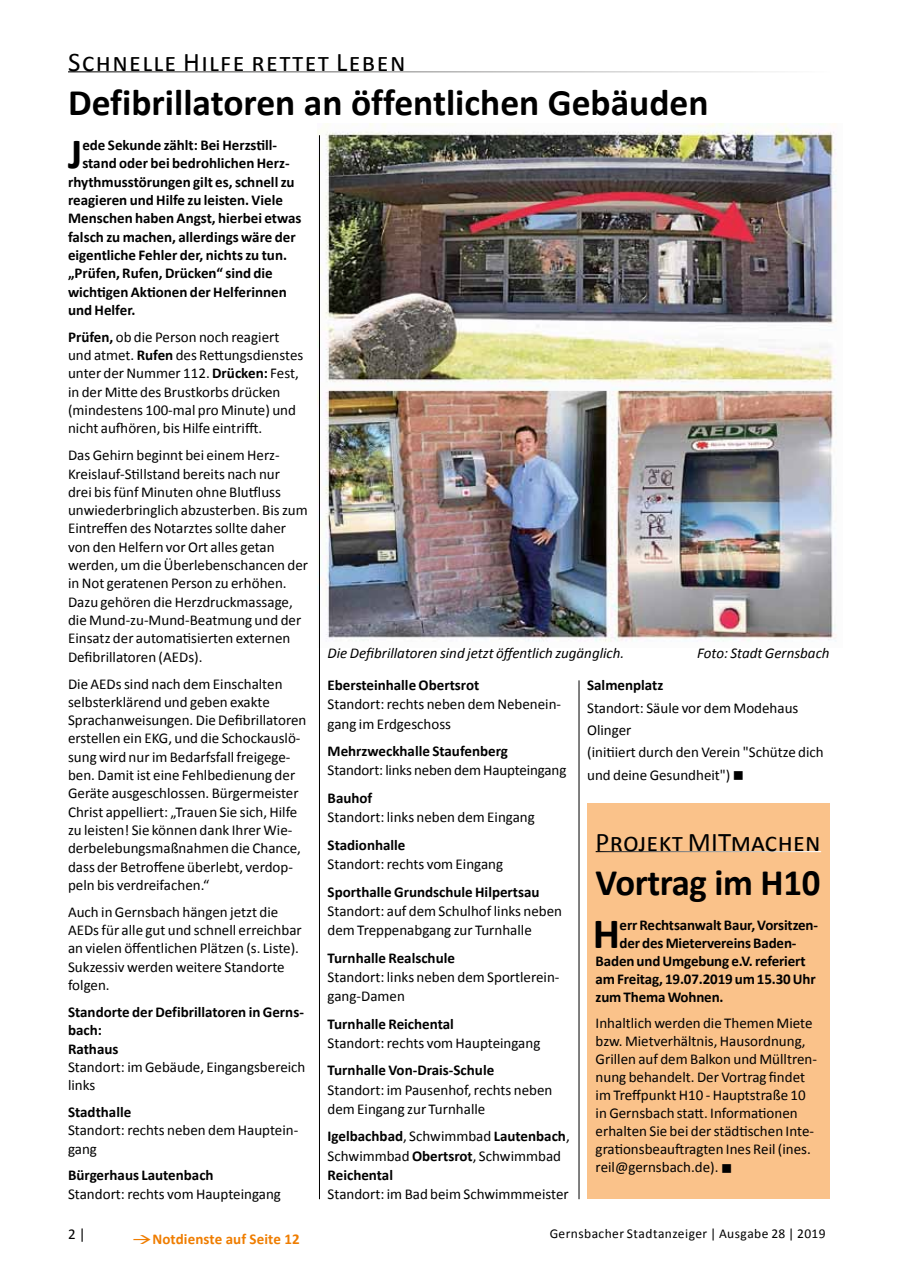
<style>
.page{position:relative;width:902px;height:1280px;background:#fff}
.page>*{position:absolute;margin:0;border:0;box-sizing:border-box;transform-origin:0 0}
.t1{font:700 43.35px "Calibri";color:#000}
.t2{font:700 37.5px "Calibri";color:#000}
.t3{font:27px "Calibri";letter-spacing:.05em;color:#000}
.t4{font:27px "Calibri";letter-spacing:.01em;color:#000}
.t5{font:15px/18.3px "Calibri";color:#000}
.t6{font:700 15px/18.3px "Calibri";color:#000}
.t7{font:italic 15px "Calibri";color:#000}
.t8{font:700 15px "Calibri";letter-spacing:-.02em;color:#000}
.t9{font:700 15px "Calibri";letter-spacing:.005em;color:#ef7d00}
.t10{font:13.5px "Calibri";letter-spacing:.03em;color:#000}
.s1{font-weight:700}
.s2{font-weight:400}
</style>
<div class="page">
<hr style="left:578px;top:680px;width:1px;height:519px;background:#000">
<img style="left:317px;top:123px;width:520px;height:519px">
<hr style="left:319px;top:135px;width:1px;height:1064px;background:#000">
<div style="left:587px;top:804px;width:242px;height:395px;background:#fac28a"></div>
<hr style="left:595px;top:851px;width:226px;height:1px;background:#fff">
<h3 class="t3" style="left:68px;top:45px;width:339px">Schnelle Hilfe rettet Leben</h3>
<h2 class="t2" style="left:68px;top:79px;width:642px">Defibrillatoren an öffentlichen Gebäuden</h2>
<h1 class="t1" style="left:68px;top:126px;width:16px">J</h1>
<p class="t6" style="left:82px;top:136px;width:196px">ede Sekunde zählt: Bei Herzstill-</p>
<p class="t6" style="left:82px;top:154px;width:209px">stand oder bei bedrohlichen Herz-</p>
<p class="t6" style="left:68px;top:173px;width:228px">rhythmusstörungen gilt es, schnell zu</p>
<p class="t6" style="left:68px;top:191px;width:216px">reagieren und Hilfe zu leisten. Viele</p>
<p class="t6" style="left:68px;top:209px;width:235px">Menschen haben Angst, hierbei etwas</p>
<p class="t6" style="left:68px;top:228px;width:229px">falsch zu machen, allerdings wäre der</p>
<p class="t6" style="left:68px;top:246px;width:220px">eigentliche Fehler der, nichts zu tun.</p>
<p class="t6" style="left:68px;top:264px;width:206px">„Prüfen, Rufen, Drücken“ sind die</p>
<p class="t6" style="left:68px;top:282px;width:220px">wichtigen Aktionen der Helferinnen</p>
<p class="t6" style="left:68px;top:301px;width:69px">und Helfer.</p>
<p class="t5" style="left:68px;top:328px;width:237px"><span class="s1">Prüfen,</span> ob die Person noch reagiert und atmet. <span class="s1">Rufen</span> des Rettungsdienstes unter der Nummer 112. <span class="s1">Drücken:</span> Fest, in der Mitte des Brustkorbs drücken (mindestens 100-mal pro Minute) und nicht aufhören, bis Hilfe eintrifft.</p>
<p class="t5" style="left:68px;top:446px;width:241px">Das Gehirn beginnt bei einem Herz-Kreislauf-Stillstand bereits nach nur<br>drei bis fünf Minuten ohne Blutfluss unwiederbringlich abzusterben. Bis zum Eintreffen des Notarztes sollte daher von den Helfern vor Ort alles getan werden, um die Überlebenschancen der in Not geratenen Person zu erhöhen.<br>Dazu gehören die Herzdruckmassage, die Mund-zu-Mund-Beatmung und der Einsatz der automatisierten externen Defibrillatoren (AEDs).</p>
<p class="t5" style="left:68px;top:674px;width:240px">Die AEDs sind nach dem Einschalten selbsterklärend und geben exakte Sprachanweisungen. Die Defibrillatoren erstellen ein EKG, und die Schockauslö&shy;sung wird nur im Bedarfsfall freigege&shy;ben. Damit ist eine Fehlbedienung der Geräte ausgeschlossen. Bürgermeister Christ appelliert: „Trauen Sie sich, Hilfe zu leisten! Sie können dank Ihrer Wie&shy;derbelebungsmaßnahmen die Chance, dass der Betroffene überlebt, verdop&shy;peln bis verdreifachen.“</p>
<p class="t5" style="left:68px;top:903px;width:235px">Auch in Gernsbach hängen jetzt die<br>AEDs für alle gut und schnell erreichbar an vielen öffentlichen Plätzen (s. Liste).<br>Sukzessiv werden weitere Standorte folgen.</p>
<p class="t6" style="left:68px;top:1003px;width:237px">Standorte der Defibrillatoren in Gerns&shy;bach:<br>Rathaus</p>
<p class="t5" style="left:68px;top:1058px;width:239px">Standort: im Gebäude, Eingangsbereich links</p>
<p class="t6" style="left:68px;top:1103px;width:65px">Stadthalle</p>
<p class="t5" style="left:68px;top:1121px;width:232px">Standort: rechts neben dem Hauptein&shy;gang</p>
<p class="t6" style="left:68px;top:1166px;width:147px">Bürgerhaus Lautenbach</p>
<p class="t5" style="left:68px;top:1185px;width:214px">Standort: rechts vom Haupteingang</p>
<p class="t7" style="left:327px;top:643px;width:298px">Die Defibrillatoren sind jetzt öffentlich zugänglich.</p>
<p class="t7" style="left:697px;top:643px;width:134px">Foto: Stadt Gernsbach</p>
<p class="t6" style="left:587px;top:676px;width:78px">Salmenplatz</p>
<p class="t5" style="left:587px;top:696px;width:238px;line-height:22.4px">Standort: Säule vor dem Modehaus<br>Olinger<br>(initiiert durch den Verein "Schütze dich und deine Gesundheit") ■</p>
<p class="t6" style="left:327px;top:676px;width:153px">Ebersteinhalle Obertsrot</p>
<p class="t5" style="left:327px;top:695px;width:235px;line-height:19.2px">Standort: rechts neben dem Nebenein&shy;gang im Erdgeschoss</p>
<p class="t6" style="left:327px;top:742px;width:182px">Mehrzweckhalle Staufenberg</p>
<p class="t5" style="left:327px;top:761px;width:240px">Standort: links neben dem Haupteingang</p>
<p class="t6" style="left:327px;top:789px;width:46px">Bauhof</p>
<p class="t5" style="left:327px;top:808px;width:209px">Standort: links neben dem Eingang</p>
<p class="t6" style="left:327px;top:836px;width:79px">Stadionhalle</p>
<p class="t5" style="left:327px;top:855px;width:177px">Standort: rechts vom Eingang</p>
<p class="t6" style="left:327px;top:882px;width:213px">Sporthalle Grundschule Hilpertsau</p>
<p class="t5" style="left:327px;top:901px;width:236px;line-height:19.2px">Standort: auf dem Schulhof links neben dem Treppenabgang zur Turnhalle</p>
<p class="t6" style="left:327px;top:948px;width:129px">Turnhalle Realschule</p>
<p class="t5" style="left:327px;top:967px;width:233px;line-height:19.2px">Standort: links neben dem Sportlerein&shy;gang-Damen</p>
<p class="t6" style="left:327px;top:1014px;width:128px">Turnhalle Reichental</p>
<p class="t5" style="left:327px;top:1034px;width:214px">Standort: rechts vom Haupteingang</p>
<p class="t6" style="left:327px;top:1061px;width:168px">Turnhalle Von-Drais-Schule</p>
<p class="t5" style="left:327px;top:1080px;width:226px;line-height:19.2px">Standort: im Pausenhof, rechts neben dem Eingang zur Turnhalle</p>
<p class="t6" style="left:327px;top:1127px;width:243px;line-height:19.2px">Igelbachbad<span class="s2">, Schwimmbad</span> Lautenbach<span class="s2">,<br>Schwimmbad</span> Obertsrot<span class="s2">, Schwimmbad<br></span>Reichental</p>
<p class="t5" style="left:327px;top:1185px;width:243px">Standort: im Bad beim Schwimmmeister</p>
<h3 class="t4" style="left:595px;top:825px;width:226px">Projekt MITmachen</h3>
<h2 class="t2" style="left:595px;top:858px;width:226px">Vortrag im H10</h2>
<h1 class="t1" style="left:592px;top:905px;width:29px">H</h1>
<p class="t8" style="left:619px;top:915px;width:200px">err Rechtsanwalt Baur, Vorsitzen-</p>
<p class="t6" style="left:619px;top:933px;width:178px">der des Mietervereins Baden-</p>
<p class="t6" style="left:595px;top:951px;width:211px">Baden und Umgebung e.V. referiert</p>
<p class="t6" style="left:595px;top:969px;width:222px">am Freitag, 19.07.2019 um 15.30 Uhr</p>
<p class="t6" style="left:595px;top:987px;width:129px">zum Thema Wohnen.</p>
<p class="t5" style="left:595px;top:1014px;width:223px">Inhaltlich werden die Themen Miete bzw. Mietverhältnis, Hausordnung, Grillen auf dem Balkon und Mülltren&shy;nung behandelt. Der Vortrag findet im Treffpunkt H10 - Hauptstraße 10 in Gernsbach statt. Informationen erhalten Sie bei der städtischen Inte&shy;grationsbeauftragten Ines Reil (ines. reil@gernsbach.de). ■</p>
<p class="t5" style="left:68px;top:1225px;width:19px">2 |</p>
<p class="t10" style="left:549px;top:1225px;width:277px">Gernsbacher Stadtanzeiger | Ausgabe 28 | 2019</p>
<p class="t9" style="left:152px;top:1229px;width:149px">Notdienste auf Seite 12</p>
</div>
